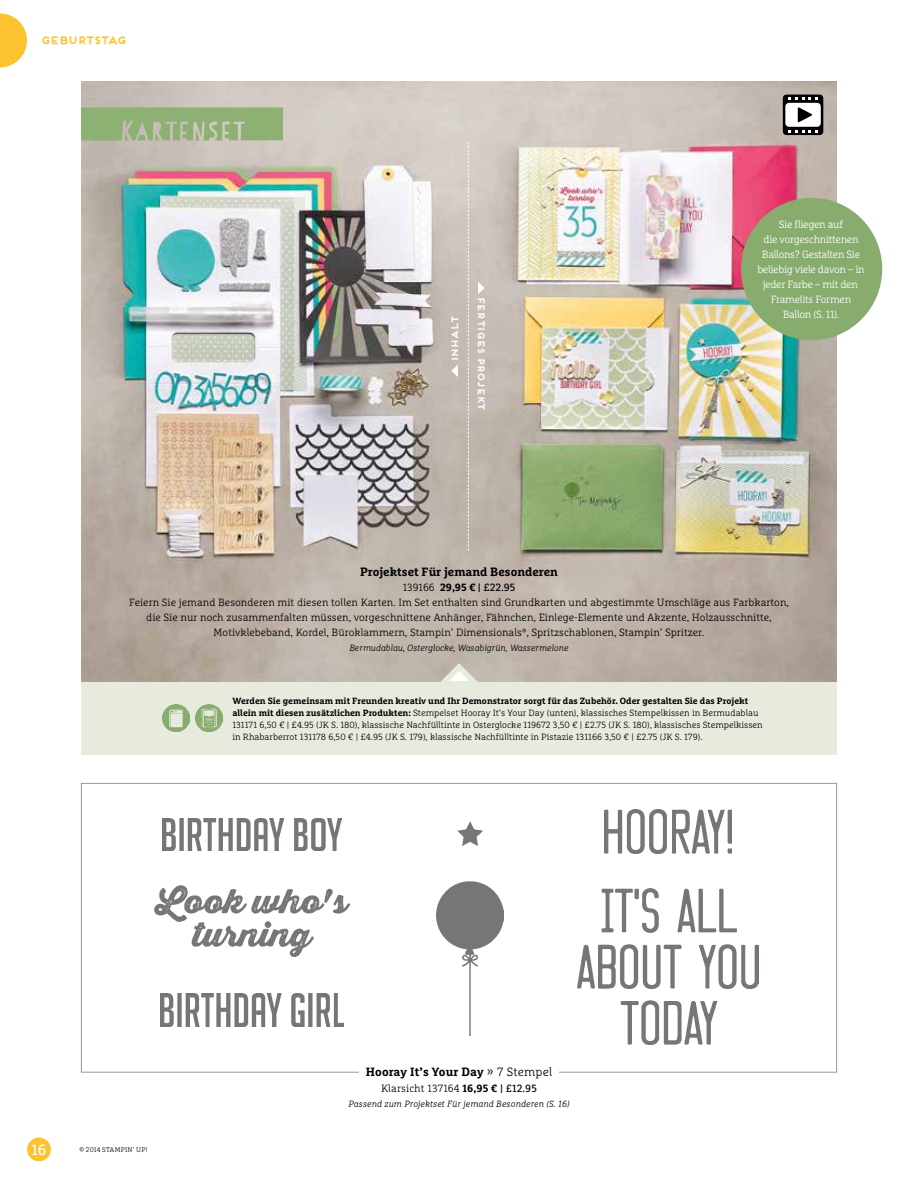
<style>
.page{position:relative;width:918px;height:1188px;background:#fff}
.page>*{position:absolute;margin:0;border:0;box-sizing:border-box;transform-origin:0 0}
.t1{font:15px "Marselis Slab Pro";color:#fff}
.t2{font:700 12px "Marselis Slab Pro";color:#000}
.t3{font:300 10.5px/15px "Marselis Slab Pro";color:#000;text-align:center}
.t4{font:300 10.5px/15px "Marselis Slab Pro";letter-spacing:-.03em;color:#fff;text-align:center}
.t5{font:700 10.5px "Frontage";letter-spacing:-.15em;color:#fdc22f}
.t6{font:700 9.15px "Frontage";letter-spacing:-.1em;color:#fff}
.t7{font:300 9px/12px "Marselis Slab Pro";color:#000}
.t8{font:italic 300 9px "Marselis Slab Pro";color:#000}
.t9{font:300 6.75px "Marselis Slab Pro";letter-spacing:.03em;color:#000}
.s1{font-weight:700}
.s2{font-weight:400}
.s3{font-weight:300}
</style>
<div class="page">
<div style="left:81px;top:680px;width:756px;height:75px;background:#e7ebde"></div>
<img style="left:81px;top:81px;width:756px;height:600px">
<svg style="left:81px;top:107px;width:202px;height:33px;background:#94b37c"></svg>
<img style="left:577px;top:889px;width:181px;height:155px">
<img style="left:155px;top:885px;width:194px;height:72px">
<img style="left:605px;top:809px;width:126px;height:45px">
<img style="left:436px;top:882px;width:68px;height:153px">
<img style="left:457px;top:821px;width:26px;height:24px">
<img style="left:161px;top:994px;width:183px;height:32px">
<img style="left:163px;top:818px;width:178px;height:32px">
<svg style="left:468px;top:142px;width:1px;height:409px"></svg>
<svg style="left:440px;top:663px;width:38px;height:19px"></svg>
<div style="left:783px;top:95px;width:40px;height:40px;background:#000;border-radius:4px"></div>
<div style="left:785px;top:103px;width:36px;height:24px;background:#fff;border-radius:4px"></div>
<svg style="left:798px;top:107px;width:14px;height:15px"></svg>
<svg style="left:789px;top:97px;width:28px;height:3px"></svg>
<svg style="left:789px;top:130px;width:28px;height:2px"></svg>
<svg style="left:451px;top:365px;width:7px;height:12px"></svg>
<svg style="left:478px;top:282px;width:7px;height:12px"></svg>
<div style="left:27px;top:1138px;width:24px;height:23px;background:#fdc22f;border-radius:50%"></div>
<svg style="left:0;top:14px;width:27px;height:54px"></svg>
<img style="left:196px;top:705px;width:27px;height:27px">
<img style="left:163px;top:705px;width:27px;height:27px">
<div style="left:741px;top:198px;width:141px;height:142px;background:#88ab6e;border-radius:50%"></div>
<p class="t5" style="left:40px;top:34px;width:88px">GEBURTSTAG</p>
<p class="t6" style="left:449px;top:362px;width:48px;rotate:-90deg">INHALT</p>
<p class="t6" style="left:487px;top:296px;width:117px;rotate:90deg">FERTIGES PROJEKT</p>
<p class="t4" style="left:757px;top:217px;width:109px">Sie fliegen auf<br>die vorgeschnittenen<br>Ballons? Gestalten Sie beliebig viele davon – in jeder Farbe – mit den<br>Framelits Formen<br>Ballon (S. 11).</p>
<h2 class="t2" style="left:360px;top:564px;width:199px">Projektset Für jemand Besonderen</h2>
<p class="t3" style="left:129px;top:580px;width:661px">139166 <span class="s1">29,95 €</span> <span class="s2">| £22.95<br></span>Feiern Sie jemand Besonderen mit diesen tollen Karten. Im Set enthalten sind Grundkarten und abgestimmte Umschläge aus Farbkarton, die Sie nur noch zusammenfalten müssen, vorgeschnittene Anhänger, Fähnchen, Einlege-Elemente und Akzente, Holzausschnitte, Motivklebeband, Kordel, Büroklammern, Stampin’ Dimensionals<sup>®</sup>, Spritzschablonen, Stampin’ Spritzer.</p>
<p class="t8" style="left:349px;top:642px;width:221px">Bermudablau, Osterglocke, Wasabigrün, Wassermelone</p>
<p class="t7" style="left:232px;top:694px;width:532px"><span class="s1">Werden Sie gemeinsam mit Freunden kreativ und Ihr Demonstrator sorgt für das Zubehör. Oder gestalten Sie das Projekt allein mit diesen zusätzlichen Produkten:</span> Stempelset Hooray It’s Your Day (unten), klassisches Stempelkissen in Bermudablau 131171 6,50 € | £4.95 (JK S. 180), klassische Nachfülltinte in Osterglocke 119672 3,50 € | £2.75 (JK S. 180), klassisches Stempelkissen in Rhabarberrot 131178 6,50 € | £4.95 (JK S. 179), klassische Nachfülltinte in Pistazie 131166 3,50 € | £2.75 (JK S. 179).</p>
<h2 class="t2" style="left:366px;top:1064px;width:188px">Hooray It’s Your Day <span class="s3">» 7 Stempel</span></h2>
<h1 class="t1" style="left:32px;top:1140px;width:16px">16</h1>
<p class="t9" style="left:80px;top:1146px;width:70px">© 2014 STAMPIN’ UP!</p>
<p class="t3" style="left:381px;top:1081px;width:157px">Klarsicht 137164 <span class="s1">16,95 €</span> <span class="s2">| £12.95</span></p>
<p class="t8" style="left:348px;top:1098px;width:223px">Passend zum Projektset Für jemand Besonderen (S. 16)</p>
</div>
